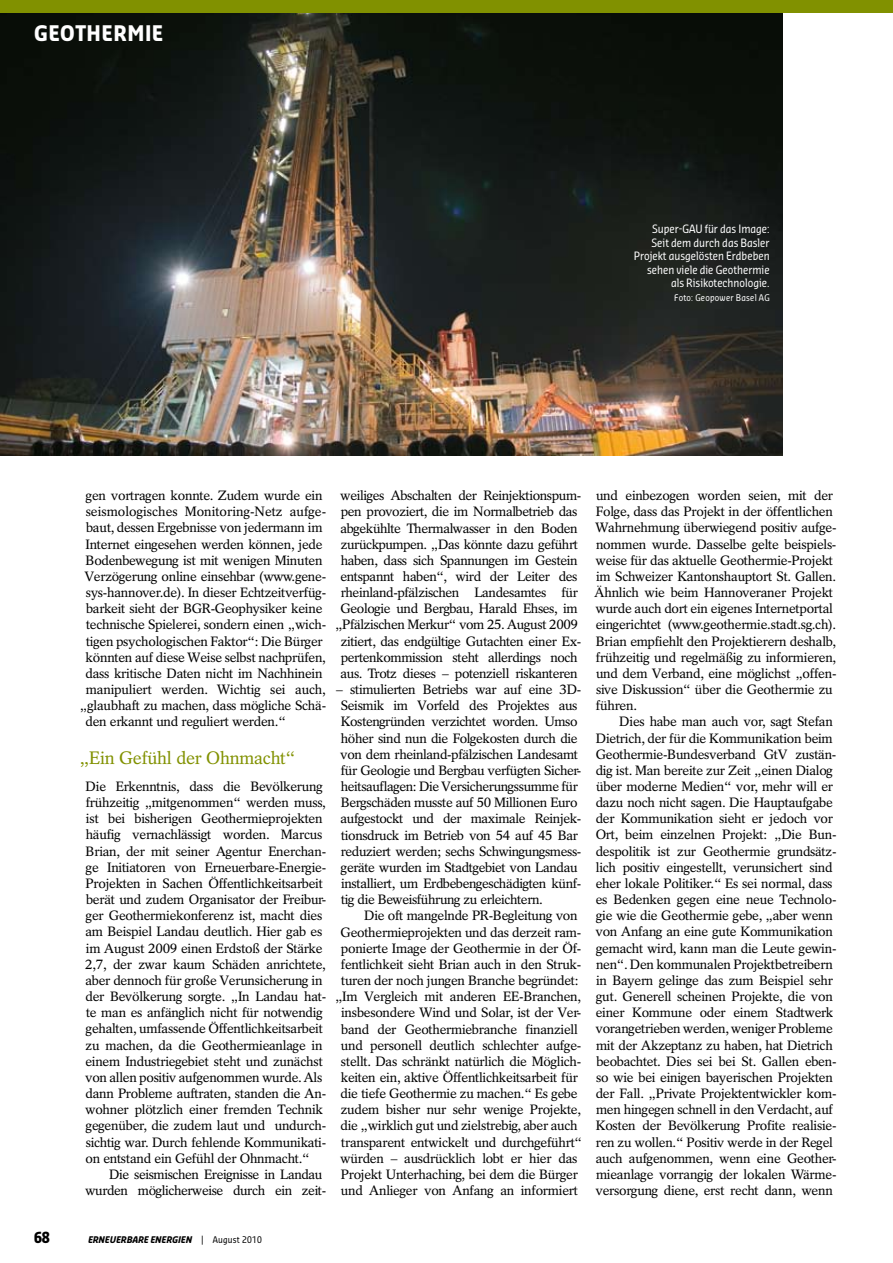
<style>
.page{position:relative;width:893px;height:1263px;background:#fff}
.page>*{position:absolute;margin:0;border:0;box-sizing:border-box;transform-origin:0 0}
.t1{font:700 21px "Sansa Con";letter-spacing:.025em;color:#fff}
.t2{font:18px "Rotation LT Std";letter-spacing:-.015em;color:#819100}
.t3{font:700 15px "Sansa Con";color:#000}
.t4{font:13.5px/16.2px "Rotation LT Std";letter-spacing:-.02em;color:#000}
.t5{font:13.5px "Rotation LT Std";color:#000}
.t6{font:11.25px/13.5px "Sansa Con";color:#fff;text-align:right}
.t7{font:italic 700 9px "Sansa Con";color:#000}
.t8{font:9px "Sansa Con";letter-spacing:.025em;color:#fff}
.s1{font-weight:400;font-style:normal}
</style>
<div class="page">
<img style="left:0;top:13px;width:782px;height:442px">
<div style="left:0;top:0;width:893px;height:13px;background:#819100"></div>
<h1 class="t1" style="left:34px;top:20px;width:131px">GEOTHERMIE</h1>
<p class="t6" style="left:634px;top:222px;width:137px">Super-GAU für das Image:<br>Seit dem durch das Basler<br>Projekt ausgelösten Erdbeben sehen viele die Geothermie als Risikotechnologie.</p>
<p class="t8" style="left:674px;top:292px;width:97px">Foto: Geopower Basel AG</p>
<p class="t4" style="left:86px;top:487px;width:239px">gen vortragen konnte. Zudem wurde ein</p>
<p class="t5" style="left:86px;top:504px;width:242px">seismologisches Monitoring-Netz aufge-</p>
<p class="t4" style="left:86px;top:520px;width:238px">baut, dessen Ergebnisse von jedermann im</p>
<p class="t4" style="left:86px;top:536px;width:238px">Internet eingesehen werden können, jede</p>
<p class="t4" style="left:86px;top:552px;width:238px">Bodenbewegung ist mit wenigen Minuten</p>
<p class="t4" style="left:84px;top:568px;width:243px">Verzögerung online einsehbar (www.gene-</p>
<p class="t4" style="left:86px;top:584px;width:242px">sys-hannover.de). In dieser Echtzeitverfüg-</p>
<p class="t4" style="left:86px;top:600px;width:238px">barkeit sieht der BGR-Geophysiker keine</p>
<p class="t4" style="left:86px;top:617px;width:242px">technische Spielerei, sondern einen „wich-</p>
<p class="t4" style="left:86px;top:633px;width:239px">tigen psychologischen Faktor“: Die Bürger</p>
<p class="t4" style="left:86px;top:649px;width:242px">könnten auf diese Weise selbst nachprüfen,</p>
<p class="t4" style="left:85px;top:665px;width:239px">dass kritische Daten nicht im Nachhinein</p>
<p class="t4" style="left:86px;top:681px;width:242px">manipuliert werden. Wichtig sei auch,</p>
<p class="t4" style="left:80px;top:697px;width:248px">„glaubhaft zu machen, dass mögliche Schä-</p>
<p class="t4" style="left:85px;top:714px;width:202px">den erkannt und reguliert werden.“</p>
<h2 class="t2" style="left:80px;top:748px;width:218px">„Ein Gefühl der Ohnmacht“</h2>
<p class="t4" style="left:85px;top:778px;width:243px">Die Erkenntnis, dass die Bevölkerung frühzeitig „mitgenommen“ werden muss, ist bei bisherigen Geothermieprojekten häufig vernachlässigt worden. Marcus Brian, der mit seiner Agentur Enerchan&shy;ge Initiatoren von Erneuerbare-Energie-Projekten in Sachen Öffentlichkeitsarbeit berät und zudem Organisator der Freibur&shy;ger Geothermiekonferenz ist, macht dies am Beispiel Landau deutlich. Hier gab es im August 2009 einen Erdstoß der Stärke 2,7, der zwar kaum Schäden anrichtete, aber dennoch für große Verunsicherung in der Bevölkerung sorgte. „In Landau hat&shy;te man es anfänglich nicht für notwendig gehalten, umfassende Öffentlichkeitsarbeit zu machen, da die Geothermieanlage in einem Industriegebiet steht und zunächst von allen positiv aufgenommen wurde. Als dann Probleme auftraten, standen die An&shy;wohner plötzlich einer fremden Technik gegenüber, die zudem laut und undurch&shy;sichtig war. Durch fehlende Kommunikati&shy;on entstand ein Gefühl der Ohnmacht.“</p>
<p class="t4" style="left:85px;top:1166px;width:243px;text-align:right">Die seismischen Ereignisse in Landau wurden möglicherweise durch ein zeit-</p>
<p class="t4" style="left:335px;top:487px;width:248px;text-align:center">weiliges Abschalten der Reinjektionspum&shy;pen provoziert, die im Normalbetrieb das abgekühlte Thermalwasser in den Boden zurückpumpen. „Das könnte dazu geführt haben, dass sich Spannungen im Gestein entspannt haben“, wird der Leiter des rheinland-pfälzischen Landesamtes für Geologie und Bergbau, Harald Ehses, im „Pfälzischen Merkur“ vom 25. August 2009 zitiert, das endgültige Gutachten einer Ex&shy;pertenkommission steht allerdings noch aus. Trotz dieses – potenziell riskanteren</p>
<p class="t4" style="left:336px;top:681px;width:247px">– stimulierten Betriebs war auf eine 3D-Seismik im Vorfeld des Projektes aus Kostengründen verzichtet worden. Umso höher sind nun die Folgekosten durch die von dem rheinland-pfälzischen Landesamt für Geologie und Bergbau verfügten Sicher&shy;heitsauflagen: Die Versicherungssumme für Bergschäden musste auf 50 Millionen Euro aufgestockt und der maximale Reinjek&shy;tionsdruck im Betrieb von 54 auf 45 Bar reduziert werden; sechs Schwingungsmess&shy;geräte wurden im Stadtgebiet von Landau installiert, um Erdbebengeschädigten künf&shy;tig die Beweisführung zu erleichtern.</p>
<p class="t4" style="left:364px;top:908px;width:215px">Die oft mangelnde PR-Begleitung von</p>
<p class="t4" style="left:341px;top:924px;width:242px">Geothermieprojekten und das derzeit ram-</p>
<p class="t4" style="left:341px;top:940px;width:242px">ponierte Image der Geothermie in der Öf-</p>
<p class="t4" style="left:341px;top:956px;width:242px">fentlichkeit sieht Brian auch in den Struk-</p>
<p class="t4" style="left:341px;top:972px;width:239px">turen der noch jungen Branche begründet:</p>
<p class="t4" style="left:335px;top:988px;width:248px">„Im Vergleich mit anderen EE-Branchen,</p>
<p class="t4" style="left:341px;top:1005px;width:242px">insbesondere Wind und Solar, ist der Ver-</p>
<p class="t4" style="left:341px;top:1021px;width:238px">band der Geothermiebranche finanziell</p>
<p class="t4" style="left:341px;top:1037px;width:242px">und personell deutlich schlechter aufge-</p>
<p class="t4" style="left:341px;top:1053px;width:242px">stellt. Das schränkt natürlich die Möglich-</p>
<p class="t4" style="left:341px;top:1069px;width:239px">keiten ein, aktive Öffentlichkeitsarbeit für</p>
<p class="t4" style="left:341px;top:1085px;width:239px">die tiefe Geothermie zu machen.“ Es gebe</p>
<p class="t4" style="left:341px;top:1101px;width:242px">zudem bisher nur sehr wenige Projekte,</p>
<p class="t4" style="left:341px;top:1118px;width:239px">die „wirklich gut und zielstrebig, aber auch</p>
<p class="t4" style="left:341px;top:1134px;width:243px">transparent entwickelt und durchgeführt“</p>
<p class="t4" style="left:340px;top:1150px;width:239px">würden – ausdrücklich lobt er hier das</p>
<p class="t4" style="left:341px;top:1166px;width:239px">Projekt Unterhaching, bei dem die Bürger</p>
<p class="t4" style="left:341px;top:1182px;width:239px">und Anlieger von Anfang an informiert</p>
<p class="t3" style="left:34px;top:1227px;width:17px">68</p>
<p class="t7" style="left:88px;top:1233px;width:175px">ERNEUERBARE ENERGIEN <span class="s1">| August 2010</span></p>
<p class="t4" style="left:594px;top:487px;width:244px">und einbezogen worden seien, mit der Folge, dass das Projekt in der öffentlichen Wahrnehmung überwiegend positiv aufge&shy;nommen wurde. Dasselbe gelte beispiels&shy;weise für das aktuelle Geothermie-Projekt im Schweizer Kantonshauptort St. Gallen.<br>Ähnlich wie beim Hannoveraner Projekt wurde auch dort ein eigenes Internetportal eingerichtet (www.geothermie.stadt.sg.ch).<br>Brian empfiehlt den Projektierern deshalb, frühzeitig und regelmäßig zu informieren, und dem Verband, eine möglichst „offen&shy;sive Diskussion“ über die Geothermie zu führen.</p>
<p class="t4" style="left:595px;top:714px;width:243px;text-indent:24px">Dies habe man auch vor, sagt Stefan Dietrich, der für die Kommunikation beim Geothermie-Bundesverband GtV zustän&shy;dig ist. Man bereite zur Zeit „einen Dialog über moderne Medien“ vor, mehr will er dazu noch nicht sagen. Die Hauptaufgabe der Kommunikation sieht er jedoch vor Ort, beim einzelnen Projekt: „Die Bun&shy;despolitik ist zur Geothermie grundsätz&shy;lich positiv eingestellt, verunsichert sind eher lokale Politiker.“ Es sei normal, dass es Bedenken gegen eine neue Technolo&shy;gie wie die Geothermie gebe, „aber wenn von Anfang an eine gute Kommunikation gemacht wird, kann man die Leute gewin&shy;nen“. Den kommunalen Projektbetreibern in Bayern gelinge das zum Beispiel sehr gut. Generell scheinen Projekte, die von einer Kommune oder einem Stadtwerk vorangetrieben werden, weniger Probleme mit der Akzeptanz zu haben, hat Dietrich beobachtet. Dies sei bei St. Gallen eben&shy;so wie bei einigen bayerischen Projekten der Fall. „Private Projektentwickler kom&shy;men hingegen schnell in den Verdacht, auf Kosten der Bevölkerung Profite realisie&shy;ren zu wollen.“ Positiv werde in der Regel auch aufgenommen, wenn eine Geother&shy;mieanlage vorrangig der lokalen Wärme&shy;versorgung diene, erst recht dann, wenn</p>
</div>
